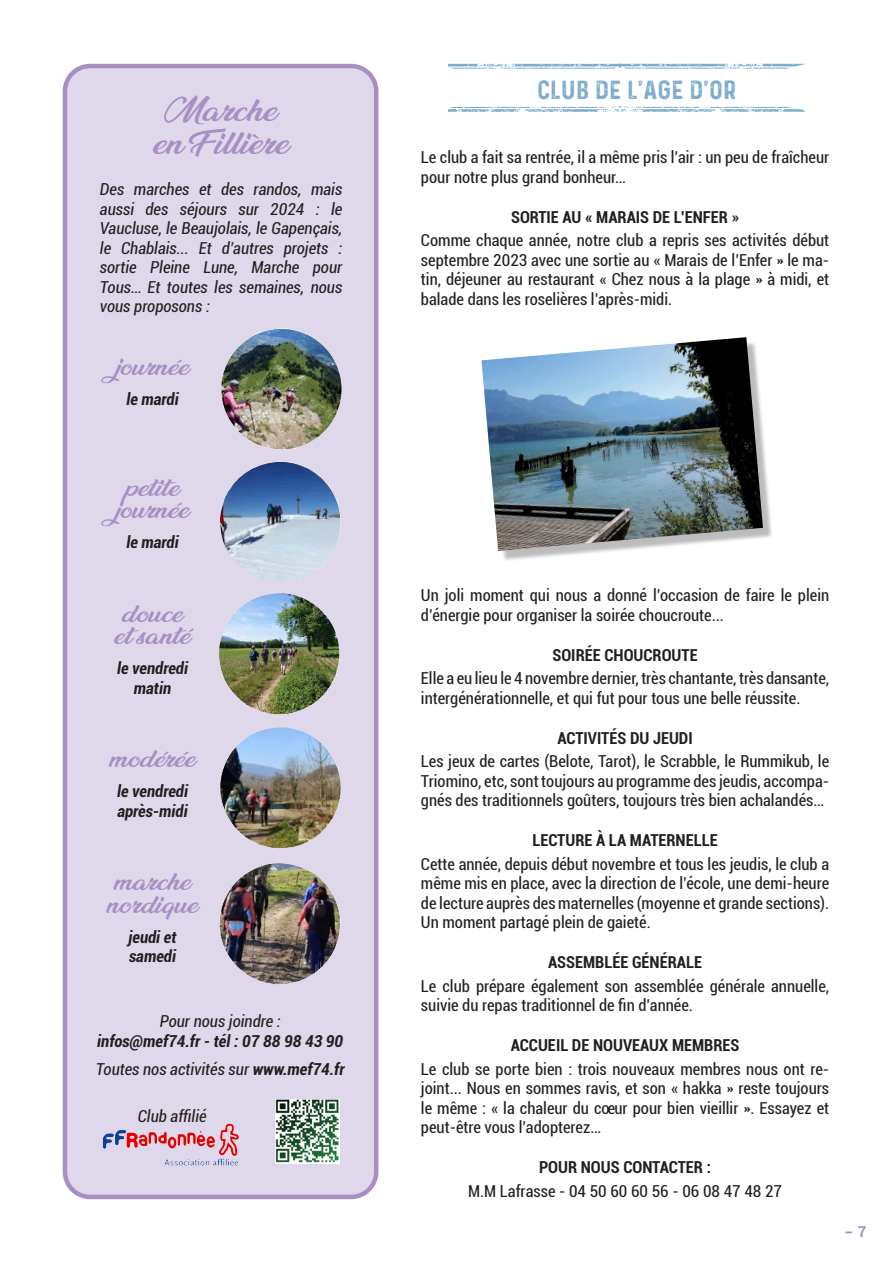
<style>
.page{position:relative;width:893px;height:1263px;background:#fff}
.page>*{position:absolute;margin:0;border:0;box-sizing:border-box;transform-origin:0 0}
.SOUS_TITRE{font:900 27px/33px "Ananda";color:#a78fc3;text-align:center;scale:1.2 1}
.TEXTE{font:900 21px/22.5px "Ananda";color:#a78fc3;text-align:center;scale:1.2 1}
.TITRE{font:21px "Prequel Demo";letter-spacing:.02em;color:#7dadcb}
.TEXTE-2{font:condensed 16.5px/19.5px "Roboto";color:#231f20}
.SOUS_TITRE-2{font:italic condensed 16.5px/19.5px "Roboto";color:#231f20;text-align:justify}
.SOUS_TITRE-3{font:700 condensed 16.5px "Roboto";color:#231f20}
.TEXTE-3{font:italic 700 condensed 16.5px/19.5px "Roboto";color:#231f20}
.titre{font:italic 700 condensed 16.5px/19.5px "Roboto";color:#231f20;text-align:center}
.SOUS_TITRE-4{font:condensed 16.5px "Roboto";color:#231f20}
.titre-2{font:italic condensed 16.5px "Roboto";color:#231f20}
.sous-titre{font:italic condensed 16.5px "Roboto";color:#231f20}
.t1{font:700 15px "Roboto";color:#a78fc3;scale:1.5 1}
.s1{font-weight:400}
.s2{font-weight:700}
</style>
<div class="page">
<div style="left:65px;top:66px;width:311px;height:1131px;background:#dfd8eb;border-radius:25px"></div>
<div style="left:63px;top:64px;width:315px;height:1135px;border:4px solid #a78fc3;border-radius:25px"></div>
<img style="left:220px;top:462px;width:121px;height:119px">
<img style="left:221px;top:328px;width:121px;height:122px">
<img style="left:219px;top:592px;width:121px;height:123px">
<img style="left:220px;top:727px;width:121px;height:122px">
<img style="left:219px;top:863px;width:121px;height:122px">
<img style="left:275px;top:1099px;width:64px;height:64px">
<div style="left:486px;top:341px;width:288px;height:220px;background:#231f20;opacity:.3"></div>
<img style="left:481px;top:337px;width:282px;height:214px">
<img style="left:102px;top:1123px;width:137px;height:43px">
<svg style="left:449px;top:106px;width:357px;height:6px"></svg>
<svg style="left:449px;top:64px;width:356px;height:5px;background:#b5d0e1"></svg>
<p class="SOUS_TITRE" style="left:153px;top:96px;width:114px">Marche en Fillière</p>
<p class="SOUS_TITRE-2" style="left:100px;top:179px;width:244px">Des marches et des randos, mais aussi des séjours sur 2024 : le Vaucluse, le Beaujolais, le Gapençais, le Chablais... Et d’autres projets : sortie Pleine Lune, Marche pour Tous… Et toutes les semaines, nous vous proposons :</p>
<p class="TEXTE" style="left:116px;top:357px;width:63px">journée</p>
<p class="TEXTE-3" style="left:126px;top:389px;width:54px">le mardi</p>
<p class="TEXTE" style="left:116px;top:477px;width:63px">petite journée</p>
<p class="TEXTE-3" style="left:126px;top:532px;width:54px">le mardi</p>
<p class="TEXTE" style="left:115px;top:603px;width:65px">douce et santé</p>
<p class="TEXTE-3" style="left:117px;top:658px;width:72px;text-align:center">le vendredi matin</p>
<p class="TEXTE" style="left:109px;top:749px;width:73px">modérée</p>
<p class="TEXTE-3" style="left:117px;top:781px;width:72px">le vendredi après-midi</p>
<p class="TEXTE" style="left:107px;top:872px;width:78px">marche nordique</p>
<p class="TEXTE-3" style="left:129px;top:926px;width:50px">jeudi et samedi</p>
<p class="titre" style="left:97px;top:1011px;width:248px"><span class="s1">Pour nous joindre :<br></span>infos@mef74.fr - tél : 07 88 98 43 90</p>
<p class="titre-2" style="left:96px;top:1057px;width:250px">Toutes nos activités sur <span class="s2">www.mef74.fr</span></p>
<p class="sous-titre" style="left:138px;top:1105px;width:70px">Club affilié</p>
<p class="TITRE" style="left:537px;top:75px;width:201px">CLUB DE L'AGE D'OR</p>
<p class="TEXTE-2" style="left:421px;top:147px;width:410px">Le club a fait sa rentrée, il a même pris l’air : un peu de fraîcheur pour notre plus grand bonheur…</p>
<p class="SOUS_TITRE-3" style="left:511px;top:205px;width:229px">SORTIE AU « MARAIS DE L’ENFER »</p>
<p class="TEXTE-2" style="left:421px;top:230px;width:410px;text-align:justify">Comme chaque année, notre club a repris ses activités début septembre 2023 avec une sortie au « Marais de l’Enfer » le ma&shy;tin, déjeuner au restaurant « Chez nous à la plage » à midi, et balade dans les roselières l’après-midi.</p>
<p class="TEXTE-2" style="left:421px;top:585px;width:410px">Un joli moment qui nous a donné l’occasion de faire le plein d’énergie pour organiser la soirée choucroute...</p>
<p class="SOUS_TITRE-3" style="left:552px;top:643px;width:147px">SOIRÉE CHOUCROUTE</p>
<p class="TEXTE-2" style="left:421px;top:668px;width:410px">Elle a eu lieu le 4 novembre dernier, très chantante, très dansante, intergénérationnelle, et qui fut pour tous une belle réussite.</p>
<p class="SOUS_TITRE-3" style="left:557px;top:726px;width:137px">ACTIVITÉS DU JEUDI</p>
<p class="TEXTE-2" style="left:421px;top:751px;width:410px;text-align:justify">Les jeux de cartes (Belote, Tarot), le Scrabble, le Rummikub, le Triomino, etc, sont toujours au programme des jeudis, accompa&shy;gnés des traditionnels goûters, toujours très bien achalandés…</p>
<p class="SOUS_TITRE-3" style="left:532px;top:829px;width:187px">LECTURE À LA MATERNELLE</p>
<p class="TEXTE-2" style="left:421px;top:854px;width:410px;text-align:justify">Cette année, depuis début novembre et tous les jeudis, le club a même mis en place, avec la direction de l’école, une demi-heure de lecture auprès des maternelles (moyenne et grande sections).<br>Un moment partagé plein de gaieté.</p>
<p class="SOUS_TITRE-3" style="left:548px;top:951px;width:155px">ASSEMBLÉE GÉNÉRALE</p>
<p class="TEXTE-2" style="left:421px;top:976px;width:410px">Le club prépare également son assemblée générale annuelle, suivie du repas traditionnel de fin d’année.</p>
<p class="SOUS_TITRE-3" style="left:511px;top:1034px;width:230px">ACCUEIL DE NOUVEAUX MEMBRES</p>
<p class="TEXTE-2" style="left:421px;top:1059px;width:410px;text-align:justify">Le club se porte bien : trois nouveaux membres nous ont re&shy;joint... Nous en sommes ravis, et son « hakka » reste toujours le même : « la chaleur du cœur pour bien vieillir ». Essayez et peut-être vous l’adopterez…</p>
<p class="SOUS_TITRE-3" style="left:539px;top:1156px;width:173px">POUR NOUS CONTACTER :</p>
<p class="SOUS_TITRE-4" style="left:468px;top:1179px;width:315px">M.M Lafrasse - 04 50 60 60 56 - 06 08 47 48 27</p>
<p class="t1" style="left:844px;top:1221px;width:16px">- 7</p>
</div>
